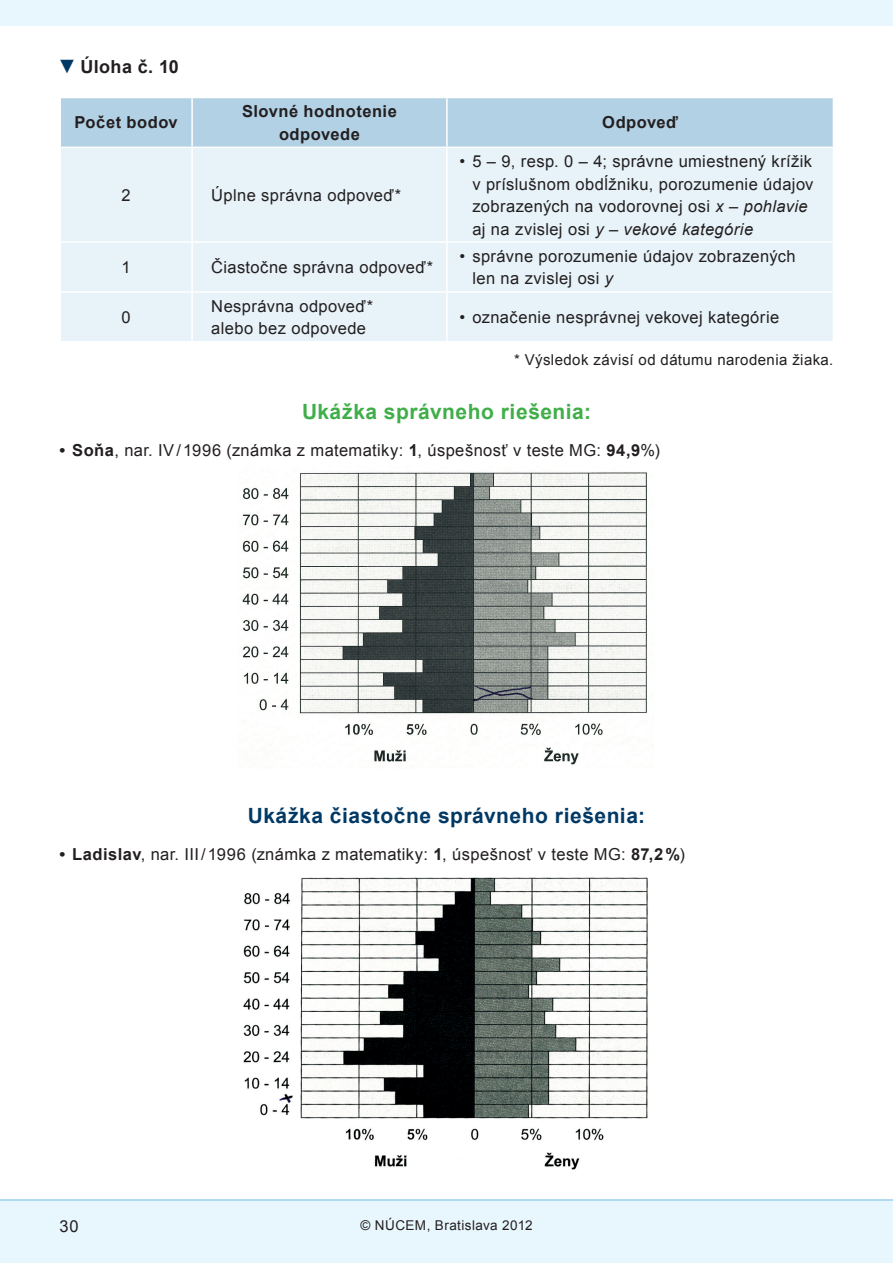
<style>
.page{position:relative;width:893px;height:1263px;background:#fff}
.page>*{position:absolute;margin:0;border:0;box-sizing:border-box;transform-origin:0 0}
.t1{font:700 21px "Arial";letter-spacing:.025em;color:#003965}
.t2{font:700 21px "Arial";letter-spacing:.025em;color:#40ae49}
.t3{font:700 18px "Arial";letter-spacing:.025em;color:#231f20}
.t4{font:16.5px/22.5px "Arial";letter-spacing:.025em;color:#231f20}
.t5{font:700 16.5px/22.5px "Arial";letter-spacing:.03em;color:#231f20;text-align:center}
.t6{font:15px "Arial";letter-spacing:.025em;color:#231f20}
.t7{font:13.5px "Arial";letter-spacing:.035em;color:#231f20}
.s1{font-size:19.5px;color:#003965}
.s2{font-style:italic}
.s3{font-weight:700}
</style>
<div class="page">
<div style="left:0;top:1199px;width:893px;height:64px;background:#e8f6fd"></div>
<div style="left:0;top:0;width:893px;height:26px;background:#e8f6fd"></div>
<hr style="left:0;top:1199px;width:893px;height:1px;background:#b0daef">
<div style="left:61px;top:98px;width:772px;height:49px;background:#b3d1e5"></div>
<div style="left:61px;top:148px;width:772px;height:193px;background:#e7f3f9"></div>
<hr style="left:191px;top:98px;width:2px;height:49px;background:#fff">
<hr style="left:446px;top:98px;width:2px;height:49px;background:#fff">
<hr style="left:191px;top:148px;width:2px;height:93px;background:#fff">
<hr style="left:446px;top:148px;width:2px;height:93px;background:#fff">
<hr style="left:60px;top:241px;width:132px;height:2px;background:#fff">
<hr style="left:192px;top:241px;width:255px;height:2px;background:#fff">
<hr style="left:191px;top:243px;width:2px;height:48px;background:#fff">
<hr style="left:447px;top:241px;width:387px;height:2px;background:#fff">
<hr style="left:446px;top:243px;width:2px;height:48px;background:#fff">
<hr style="left:60px;top:291px;width:132px;height:2px;background:#fff">
<hr style="left:192px;top:291px;width:255px;height:2px;background:#fff">
<hr style="left:191px;top:293px;width:2px;height:48px;background:#fff">
<hr style="left:447px;top:291px;width:387px;height:2px;background:#fff">
<hr style="left:446px;top:293px;width:2px;height:48px;background:#fff">
<img style="left:242px;top:472px;width:407px;height:293px">
<img style="left:243px;top:877px;width:405px;height:293px">
<p class="t3" style="left:57px;top:54px;width:123px"><span class="s1">▼</span> Úloha č. 10</p>
<p class="t5" style="left:75px;top:112px;width:105px">Počet bodov</p>
<p class="t5" style="left:242px;top:101px;width:156px">Slovné hodnotenie odpovede</p>
<p class="t5" style="left:602px;top:112px;width:77px">Odpoveď</p>
<p class="t4" style="left:122px;top:184px;width:11px">2</p>
<p class="t4" style="left:211px;top:184px;width:191px">Úplne správna odpoveď*</p>
<p class="t4" style="left:472px;top:150px;width:343px;text-indent:-13px">• 5 – 9, resp. 0 – 4; správne umiestnený krížik v príslušnom obdĺžniku, porozumenie údajov zobrazených na vodorovnej osi <span class="s2">x – pohlavie </span>aj na zvislej osi <span class="s2">y – vekové kategórie</span></p>
<p class="t4" style="left:122px;top:256px;width:11px">1</p>
<p class="t4" style="left:211px;top:256px;width:223px">Čiastočne správna odpoveď*</p>
<p class="t4" style="left:472px;top:245px;width:325px;text-indent:-13px">• správne porozumenie údajov zobrazených len na zvislej osi <span class="s2">y</span></p>
<p class="t4" style="left:122px;top:306px;width:11px">0</p>
<p class="t4" style="left:211px;top:295px;width:163px">Nesprávna odpoveď* alebo bez odpovede</p>
<p class="t4" style="left:460px;top:306px;width:321px">• označenie nesprávnej vekovej kategórie</p>
<p class="t6" style="left:514px;top:350px;width:321px">* Výsledok závisí od dátumu narodenia žiaka.</p>
<p class="t2" style="left:302px;top:397px;width:290px">Ukážka správneho riešenia:</p>
<p class="t4" style="left:60px;top:439px;width:602px"><span class="s3">• Soňa</span>, nar. IV / 1996 (známka z matematiky: <span class="s3">1</span>, úspešnosť v teste MG: <span class="s3">94,9</span>%)</p>
<p class="t1" style="left:248px;top:802px;width:399px">Ukážka čiastočne správneho riešenia:</p>
<p class="t4" style="left:60px;top:843px;width:627px"><span class="s3">• Ladislav</span>, nar. III / 1996 (známka z matematiky: <span class="s3">1</span>, úspešnosť v teste MG: <span class="s3">87,2 %</span>)</p>
<p class="t4" style="left:60px;top:1215px;width:20px">30</p>
<p class="t7" style="left:360px;top:1217px;width:174px">© NÚCEM, Bratislava 2012</p>
</div>
